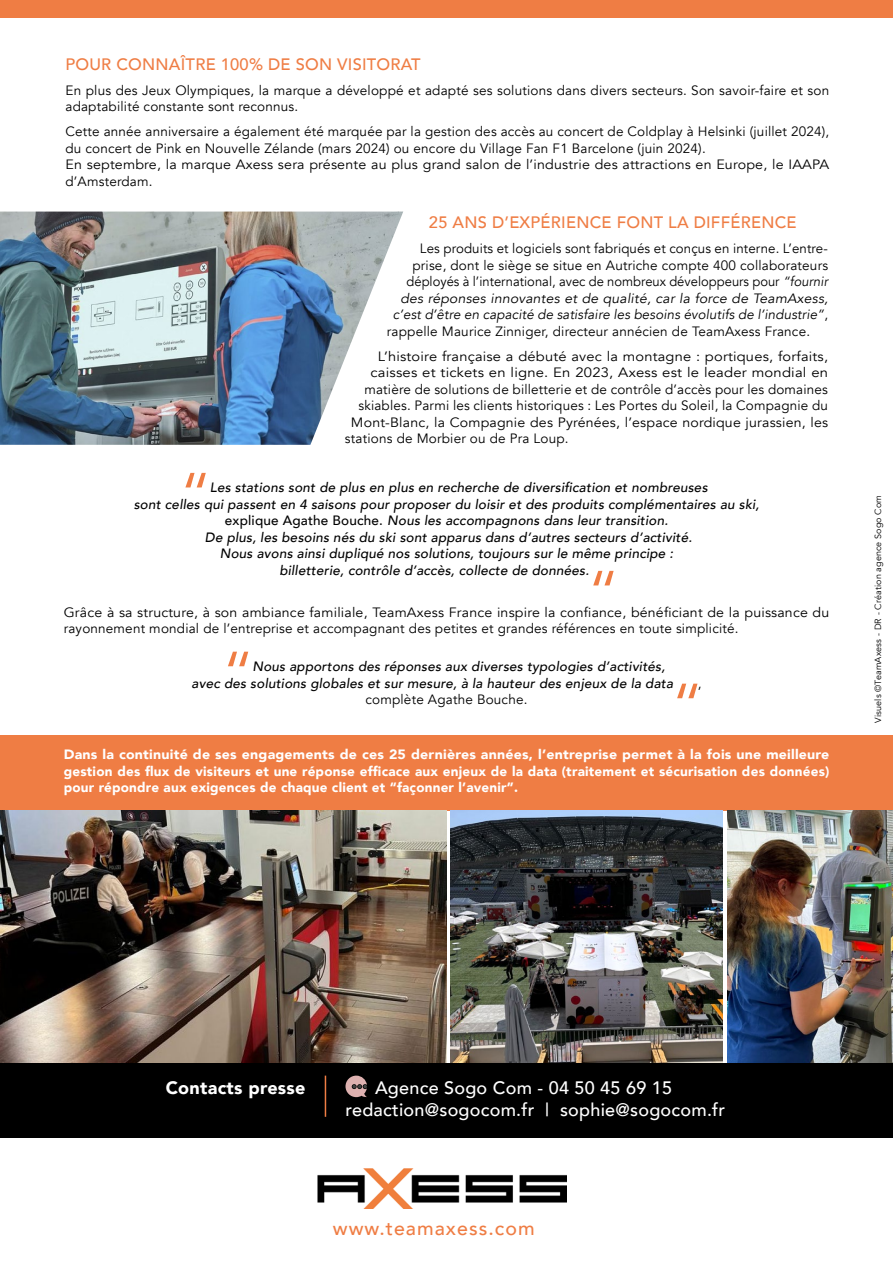
<style>
.page{position:relative;width:893px;height:1263px;background:#fff}
.page>*{position:absolute;margin:0;border:0;box-sizing:border-box;transform-origin:0 0}
.t1{font:500 19.5px "Avenir";letter-spacing:.055em;color:#ef7d44}
.t2{font:500 18px/22.5px "Avenir";letter-spacing:.015em;color:#fff}
.t3{font:900 18px "Avenir";letter-spacing:.015em;color:#fff}
.t4{font:500 16.5px "Avenir";letter-spacing:.015em;color:#ef7d44}
.t5{font:13.5px/16.5px "Avenir";letter-spacing:.015em;color:#000}
.t6{font:italic 500 13.5px/16.5px "Avenir";letter-spacing:.015em;color:#000}
.t7{font:13.5px/16.5px "Avenir";letter-spacing:.015em;color:#000;scale:1.05 1}
.t8{font:900 13.5px/16.5px "Avenir";letter-spacing:.015em;color:#fff;text-align:justify;scale:1.05 1}
.t9{font:italic 13.5px "Avenir";letter-spacing:.01em;color:#000}
.t10{font:13.5px "Avenir";letter-spacing:.015em;color:#000;scale:.96 1}
.t11{font:13.5px "Avenir";letter-spacing:.015em;color:#000;scale:1.08 1}
.t12{font:13.5px "Avenir";letter-spacing:.015em;color:#000;scale:1.1 1}
.t13{font:italic 13.5px "Avenir";letter-spacing:.01em;color:#000;scale:1.04 1}
.t14{font:9px "Avenir";letter-spacing:.015em;color:#000}
.s1{font-style:italic}
.s2{font-style:normal}
</style>
<div class="page">
<div style="left:0;top:0;width:893px;height:17px;background:#ef7d44"></div>
<div style="left:0;top:736px;width:893px;height:75px;background:#ef7d44"></div>
<img style="left:0;top:811px;width:446px;height:252px">
<img style="left:727px;top:811px;width:166px;height:252px">
<img style="left:451px;top:811px;width:272px;height:252px">
<div style="left:0;top:1063px;width:893px;height:75px;background:#000"></div>
<img style="left:318px;top:1168px;width:249px;height:40px">
<svg style="left:345px;top:1075px;width:22px;height:22px"></svg>
<hr style="left:325px;top:1075px;width:1px;height:42px;background:#ef7d44">
<svg style="left:185px;top:473px;width:21px;height:14px"></svg>
<svg style="left:593px;top:571px;width:21px;height:14px"></svg>
<svg style="left:228px;top:652px;width:20px;height:14px"></svg>
<svg style="left:677px;top:684px;width:20px;height:14px"></svg>
<img style="left:0;top:212px;width:403px;height:233px">
<p class="t4" style="left:65px;top:50px;width:357px">POUR CONNAÎTRE 100% DE SON VISITORAT</p>
<p class="t5" style="left:65px;top:82px;width:765px">En plus des Jeux Olympiques, la marque a développé et adapté ses solutions dans divers secteurs. Son savoir-faire et son adaptabilité constante sont reconnus.</p>
<p class="t5" style="left:65px;top:124px;width:765px">Cette année anniversaire a également été marquée par la gestion des accès au concert de Coldplay à Helsinki (juillet 2024), du concert de Pink en Nouvelle Zélande (mars 2024) ou encore du Village Fan F1 Barcelone (juin 2024).<br>En septembre, la marque Axess sera présente au plus grand salon de l’industrie des attractions en Europe, le IAAPA d’Amsterdam.</p>
<p class="t4" style="left:429px;top:208px;width:369px">25 ANS D’EXPÉRIENCE FONT LA DIFFÉRENCE</p>
<p class="t5" style="left:420px;top:240px;width:410px">Les produits et logiciels sont fabriqués et conçus en interne. L’entre-</p>
<p class="t5" style="left:412px;top:257px;width:417px">prise, dont le siège se situe en Autriche compte 400 collaborateurs</p>
<p class="t10" style="left:406px;top:273px;width:441px">déployés à l’international, avec de nombreux développeurs pour <span class="s1">“fournir</span></p>
<p class="t13" style="left:400px;top:290px;width:413px">des réponses innovantes et de qualité, car la force de TeamAxess,</p>
<p class="t9" style="left:393px;top:306px;width:437px">c’est d’être en capacité de satisfaire les besoins évolutifs de l’industrie”<span class="s2">,</span></p>
<p class="t5" style="left:387px;top:323px;width:425px">rappelle Maurice Zinniger, directeur annécien de TeamAxess France.</p>
<p class="t11" style="left:378px;top:348px;width:418px">L’histoire française a débuté avec la montagne : portiques, forfaits,</p>
<p class="t12" style="left:370px;top:364px;width:417px">caisses et tickets en ligne. En 2023, Axess est le leader mondial en</p>
<p class="t5" style="left:364px;top:381px;width:465px">matière de solutions de billetterie et de contrôle d’accès pour les domaines</p>
<p class="t5" style="left:358px;top:397px;width:471px">skiables. Parmi les clients historiques : Les Portes du Soleil, la Compagnie du</p>
<p class="t7" style="left:351px;top:414px;width:456px">Mont-Blanc, la Compagnie des Pyrénées, l’espace nordique jurassien, les</p>
<p class="t5" style="left:345px;top:430px;width:225px">stations de Morbier ou de Pra Loup.</p>
<p class="t6" style="left:210px;top:480px;width:499px">Les stations sont de plus en plus en recherche de diversification et nombreuses</p>
<p class="t6" style="left:134px;top:496px;width:627px">sont celles qui passent en 4 saisons pour proposer du loisir et des produits complémentaires au ski,</p>
<p class="t6" style="left:225px;top:513px;width:445px"><span class="s2">explique Agathe Bouche.</span> Nous les accompagnons dans leur transition.</p>
<p class="t6" style="left:205px;top:529px;width:489px">De plus, les besoins nés du ski sont apparus dans d’autres secteurs d’activité.</p>
<p class="t6" style="left:220px;top:546px;width:455px">Nous avons ainsi dupliqué nos solutions, toujours sur le même principe :</p>
<p class="t6" style="left:279px;top:562px;width:311px">billetterie, contrôle d’accès, collecte de données.</p>
<p class="t7" style="left:64px;top:604px;width:731px">Grâce à sa structure, à son ambiance familiale, TeamAxess France inspire la confiance, bénéficiant de la puissance du rayonnement mondial de l’entreprise et accompagnant des petites et grandes références en toute simplicité.</p>
<p class="t6" style="left:192px;top:658px;width:483px;text-indent:61px">Nous apportons des réponses aux diverses typologies d’activités, avec des solutions globales et sur mesure, à la hauteur des enjeux de la data</p>
<p class="t5" style="left:698px;top:675px;width:5px">,</p>
<p class="t5" style="left:365px;top:691px;width:163px">complète Agathe Bouche.</p>
<p class="t8" style="left:64px;top:746px;width:731px">Dans la continuité de ses engagements de ces 25 dernières années, l’entreprise permet à la fois une meilleure gestion des flux de visiteurs et une réponse efficace aux enjeux de la data (traitement et sécurisation des données) pour répondre aux exigences de chaque client et “façonner l’avenir”.</p>
<p class="t14" style="left:873px;top:723px;width:229px;rotate:-90deg">Visuels ©TeamAxess - DR - Création agence Sogo Com</p>
<h2 class="t3" style="left:166px;top:1072px;width:141px">Contacts presse</h2>
<h2 class="t2" style="left:345px;top:1075px;width:381px;text-indent:30px">Agence Sogo Com - 04 50 45 69 15 redaction@sogocom.fr | sophie@sogocom.fr</h2>
<h1 class="t1" style="left:333px;top:1211px;width:203px">www.teamaxess.com</h1>
</div>
